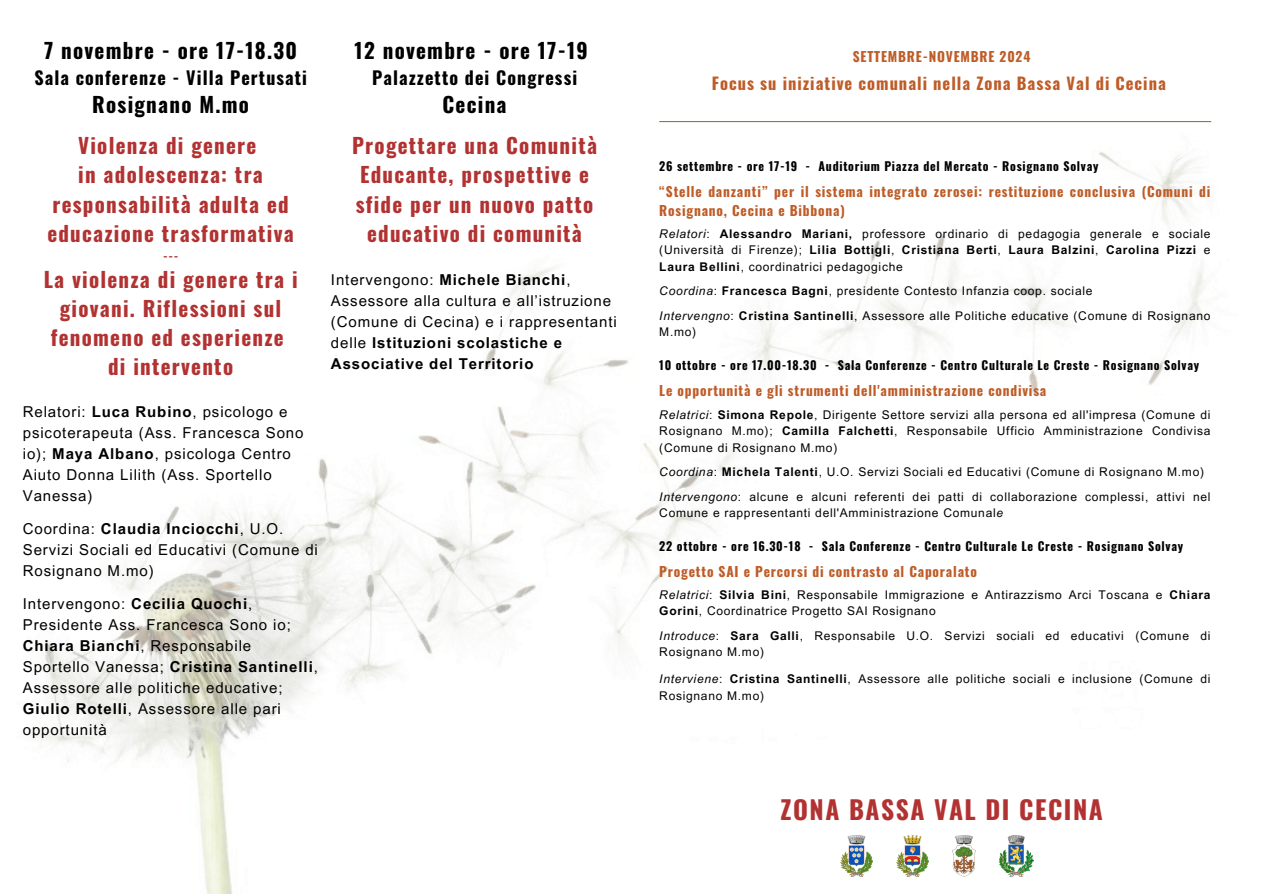
<style>
.page{position:relative;width:1263px;height:894px;background:#fff}
.page>*{position:absolute;margin:0;border:0;box-sizing:border-box;transform-origin:0 0}
.t1{font:700 25.5px "Oswald";letter-spacing:.06em;color:#b23232}
.t2{font:700 21px/29.2px "Oswald";letter-spacing:.06em;color:#b23232;text-align:center}
.t3{font:700 21px "Oswald";letter-spacing:.06em;color:#000}
.t4{font:700 18px "Oswald";letter-spacing:.06em;color:#000}
.t5{font:700 16.5px "Oswald";letter-spacing:.06em;color:#bf5c27}
.t6{font:15px/21px "Arial MT Pro";letter-spacing:.06em;color:#000}
.t7{font:700 13.5px/18.5px "Oswald";letter-spacing:.06em;color:#bf5c27}
.t8{font:12px/16.5px "Arial MT Pro";letter-spacing:.06em;color:#000}
.t9{font:700 12px "Oswald";letter-spacing:.06em;color:#000}
.t10{font:700 12px "Oswald";color:#b23232}
.s1{font-weight:700}
.s2{font-style:italic}
</style>
<div class="page">
<img style="left:29px;top:121px;width:1183px;height:772px">
<hr style="left:659px;top:121px;width:552px;height:1px;background:#7b8443">
<img style="left:841px;top:835px;width:31px;height:40px">
<img style="left:897px;top:835px;width:31px;height:40px">
<img style="left:1000px;top:835px;width:33px;height:40px">
<img style="left:952px;top:835px;width:23px;height:40px">
<h6 class="t3" style="left:44px;top:34px;width:255px">7 novembre - ore 17-18.30</h6>
<h6 class="t4" style="left:34px;top:63px;width:274px">Sala conferenze - Villa Pertusati</h6>
<h6 class="t3" style="left:92px;top:88px;width:158px">Rosignano M.mo</h6>
<h6 class="t2" style="left:47px;top:130px;width:248px">Violenza di genere<br>in adolescenza: tra responsabilità adulta ed educazione trasformativa</h6>
<h6 class="t10" style="left:163px;top:247px;width:17px">---</h6>
<h6 class="t2" style="left:44px;top:263px;width:255px">La violenza di genere tra i giovani. Riflessioni sul fenomeno ed esperienze di intervento</h6>
<h3 class="t6" style="left:23px;top:402px;width:282px">Relatori: <span class="s1">Luca Rubino</span>, psicologo e psicoterapeuta (Ass. Francesca Sono io); <span class="s1">Maya Albano</span>, psicologa Centro<br>Aiuto Donna Lilith (Ass. Sportello<br>Vanessa)</h3>
<h2 class="t6" style="left:23px;top:519px;width:297px">Coordina: <span class="s1">Claudia Inciocchi</span>, U.O.<br>Servizi Sociali ed Educativi (Comune di<br>Rosignano M.mo)</h2>
<h6 class="t6" style="left:23px;top:594px;width:297px">Intervengono: <span class="s1">Cecilia Quochi</span>,<br>Presidente Ass. Francesca Sono io;<br><span class="s1">Chiara Bianchi</span>, Responsabile<br>Sportello Vanessa; <span class="s1">Cristina Santinelli</span>,<br>Assessore alle politiche educative;<br><span class="s1">Giulio Rotelli</span>, Assessore alle pari opportunità</h6>
<h3 class="t3" style="left:355px;top:34px;width:235px">12 novembre - ore 17-19</h3>
<h3 class="t4" style="left:372px;top:63px;width:207px">Palazzetto dei Congressi</h3>
<h3 class="t3" style="left:443px;top:88px;width:66px">Cecina</h3>
<h2 class="t2" style="left:352px;top:130px;width:246px">Progettare una Comunità<br>Educante, prospettive e sfide per un nuovo patto educativo di comunità</h2>
<h6 class="t6" style="left:331px;top:271px;width:287px">Intervengono: <span class="s1">Michele Bianchi</span>, Assessore alla cultura e all’istruzione (Comune di Cecina) e i rappresentanti delle <span class="s1">Istituzioni scolastiche e Associative del Territorio</span></h6>
<p class="t7" style="left:853px;top:46px;width:179px">SETTEMBRE-NOVEMBRE 2024</p>
<h3 class="t5" style="left:712px;top:71px;width:455px">Focus su iniziative comunali nella Zona Bassa Val di Cecina</h3>
<p class="t9" style="left:659px;top:157px;width:441px">26 settembre - ore 17-19 - Auditorium Piazza del Mercato - Rosignano Solvay</p>
<p class="t7" style="left:659px;top:182px;width:553px">“Stelle danzanti” per il sistema integrato zerosei: restituzione conclusiva (Comuni di<br>Rosignano, Cecina e Bibbona)</p>
<p class="t8" style="left:659px;top:227px;width:553px;text-align:justify"><span class="s2">Relatori</span>: <span class="s1">Alessandro Mariani,</span> professore ordinario di pedagogia generale e sociale (Università di Firenze); <span class="s1">Lilia Bottigli</span>, <span class="s1">Cristiana Berti</span>, <span class="s1">Laura Balzini</span>, <span class="s1">Carolina Pizzi</span> e <span class="s1">Laura Bellini</span>, coordinatrici pedagogiche</p>
<p class="t8" style="left:659px;top:284px;width:435px"><span class="s2">Coordina</span>: <span class="s1">Francesca Bagni</span>, presidente Contesto Infanzia coop. sociale</p>
<p class="t8" style="left:659px;top:309px;width:553px"><span class="s2">Intervengno</span>: <span class="s1">Cristina Santinelli</span>, Assessore alle Politiche educative (Comune di Rosignano<br>M.mo)</p>
<p class="t9" style="left:659px;top:356px;width:541px">10 ottobre - ore 17.00-18.30 - Sala Conferenze - Centro Culturale Le Creste - Rosignano Solvay</p>
<p class="t7" style="left:659px;top:381px;width:389px">Le opportunità e gli strumenti dell'amministrazione condivisa</p>
<h5 class="t8" style="left:659px;top:407px;width:553px;text-align:justify"><span class="s2">Relatrici</span>: <span class="s1">Simona Repole</span>, Dirigente Settore servizi alla persona ed all'impresa (Comune di Rosignano M.mo); <span class="s1">Camilla Falchetti</span>, Responsabile Ufficio Amministrazione Condivisa (Comune di Rosignano M.mo)</h5>
<p class="t8" style="left:659px;top:465px;width:546px"><span class="s2">Coordina</span>: <span class="s1">Michela Talenti</span>, U.O. Servizi Sociali ed Educativi (Comune di Rosignano M.mo)</p>
<p class="t8" style="left:659px;top:489px;width:553px"><span class="s2">Intervengono</span>: alcune e alcuni referenti dei patti di collaborazione complessi, attivi nel<br>Comune e rappresentanti dell'Amministrazione Comunal<span class="s2">e</span></p>
<p class="t9" style="left:659px;top:536px;width:525px">22 ottobre - ore 16.30-18 - Sala Conferenze - Centro Culturale Le Creste - Rosignano Solvay</p>
<p class="t7" style="left:659px;top:561px;width:319px">Progetto SAI e Percorsi di contrasto al Caporalato</p>
<p class="t8" style="left:659px;top:587px;width:553px"><span class="s2">Relatrici</span>: <span class="s1">Silvia Bini</span>, Responsabile Immigrazione e Antirazzismo Arci Toscana e <span class="s1">Chiara<br>Gorini</span>, Coordinatrice Progetto SAI Rosignano</p>
<p class="t8" style="left:659px;top:628px;width:553px"><span class="s2">Introduce</span>: <span class="s1">Sara Galli</span>, Responsabile U.O. Servizi sociali ed educativi (Comune di<br>Rosignano M.mo)</p>
<p class="t8" style="left:659px;top:672px;width:553px"><span class="s2">Interviene</span>: <span class="s1">Cristina Santinelli</span>, Assessore alle politiche sociali e inclusione (Comune di<br>Rosignano M.mo)</p>
<p class="t1" style="left:780px;top:789px;width:324px">ZONA BASSA VAL DI CECINA</p>
</div>
